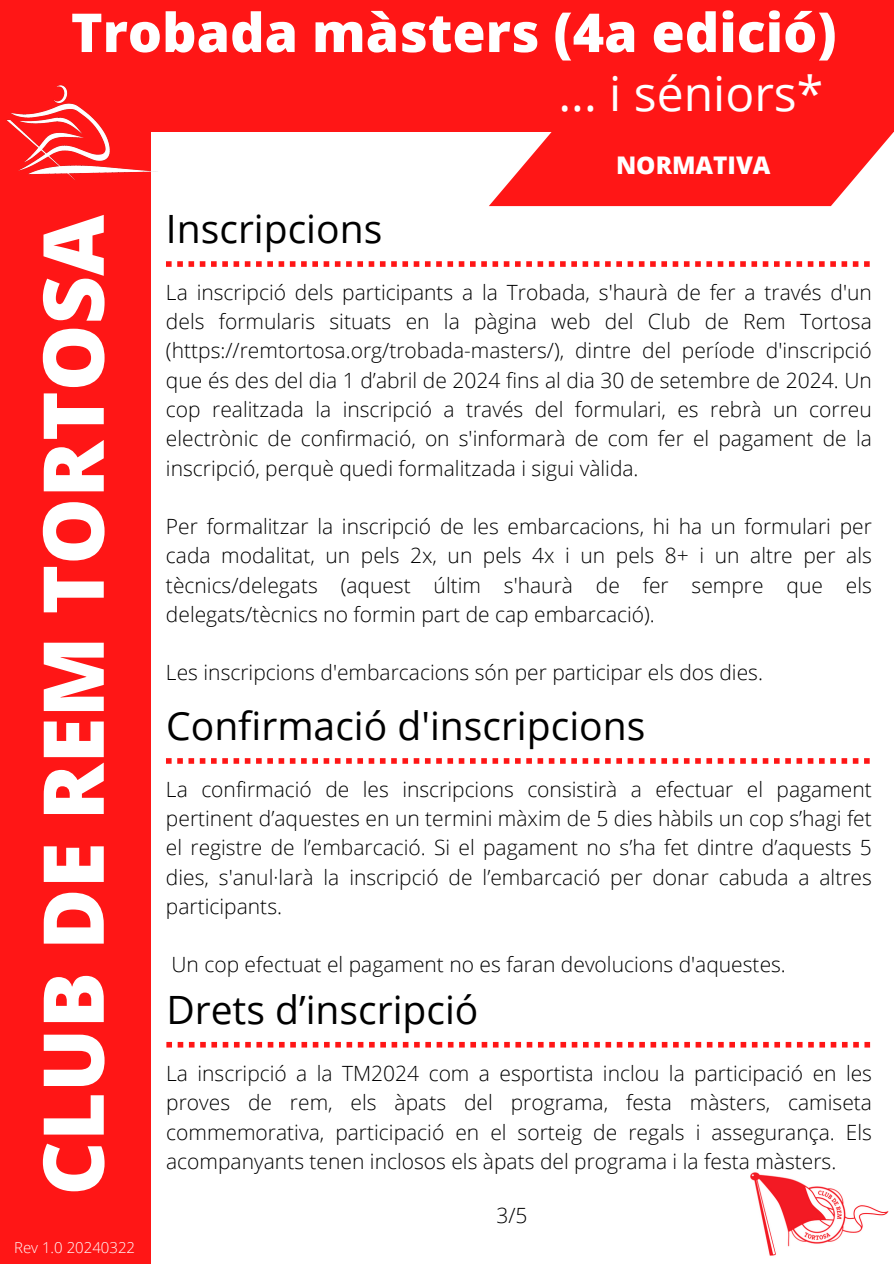
<style>
.page{position:relative;width:894px;height:1264px;background:#fff}
.page>*{position:absolute;margin:0;border:0;box-sizing:border-box;transform-origin:0 0}
.t1{font:800 84px "Open Sans";color:#fff}
.t2{font:800 53.7px "Open Sans";color:#fff}
.t3{font:48px "Open Sans";color:#fff}
.t4{font:39px "Open Sans";color:#000}
.t5{font:800 24.3px "Open Sans";color:#fff}
.t6{font:300 21px/29.2px "Open Sans";color:#000;text-align:justify}
.t7{font:300 15px "Open Sans";color:#fff}
</style>
<div class="page">
<div style="left:0;top:0;width:893px;height:131px;background:#ff1616"></div>
<div style="left:0;top:0;width:151px;height:1263px;background:#ff1616"></div>
<img style="left:750px;top:1172px;width:139px;height:84px">
<svg style="left:488px;top:131px;width:405px;height:75px"></svg>
<img style="left:6px;top:85px;width:160px;height:95px">
<svg style="left:166px;top:261px;width:703px;height:6px"></svg>
<svg style="left:166px;top:758px;width:703px;height:5px"></svg>
<svg style="left:166px;top:1041px;width:703px;height:6px"></svg>
<p class="t2" style="left:71px;top:-5px;width:766px">Trobada màsters (4a edició)</p>
<h5 class="t3" style="left:558px;top:60px;width:266px">... i séniors*</h5>
<h3 class="t1" style="left:14px;top:1195px;width:982px;rotate:-90deg">CLUB DE REM TORTOSA</h3>
<h6 class="t7" style="left:14px;top:1236px;width:122px">Rev 1.0 20240322</h6>
<p class="t5" style="left:616px;top:148px;width:156px">NORMATIVA</p>
<h4 class="t4" style="left:166px;top:201px;width:218px">Inscripcions</h4>
<h6 class="t6" style="left:166px;top:277px;width:707px">La inscripció dels participants a la Trobada, s'haurà de fer a través d'un dels formularis situats en la pàgina web del Club de Rem Tortosa (https://remtortosa.org/trobada-masters/), dintre del període d'inscripció que és des del dia 1 d’abril de 2024 fins al dia 30 de setembre de 2024. Un cop realitzada la inscripció a través del formulari, es rebrà un correu electrònic de confirmació, on s'informarà de com fer el pagament de la inscripció, perquè quedi formalitzada i sigui vàlida.</h6>
<h6 class="t6" style="left:166px;top:511px;width:707px">Per formalitzar la inscripció de les embarcacions, hi ha un formulari per cada modalitat, un pels 2x, un pels 4x i un pels 8+ i un altre per als tècnics/delegats (aquest últim s'haurà de fer sempre que els delegats/tècnics no formin part de cap embarcació).</h6>
<h6 class="t6" style="left:166px;top:657px;width:598px">Les inscripcions d'embarcacions són per participar els dos dies.</h6>
<h4 class="t4" style="left:166px;top:698px;width:480px">Confirmació d'inscripcions</h4>
<h6 class="t6" style="left:166px;top:774px;width:707px">La confirmació de les inscripcions consistirà a efectuar el pagament pertinent d’aquestes en un termini màxim de 5 dies hàbils un cop s’hagi fet el registre de l’embarcació. Si el pagament no s’ha fet dintre d’aquests 5 dies, s'anul·larà la inscripció de l’embarcació per donar cabuda a altres participants.</h6>
<h6 class="t6" style="left:171px;top:949px;width:615px">Un cop efectuat el pagament no es faran devolucions d'aquestes.</h6>
<h4 class="t4" style="left:166px;top:982px;width:313px">Drets d’inscripció</h4>
<h6 class="t6" style="left:166px;top:1058px;width:707px">La inscripció a la TM2024 com a esportista inclou la participació en les proves de rem, els àpats del programa, festa màsters, camiseta commemorativa, participació en el sorteig de regals i assegurança. Els acompanyants tenen inclosos els àpats del programa i la festa màsters.</h6>
<p class="t6" style="left:496px;top:1200px;width:33px">3/5</p>
</div>
